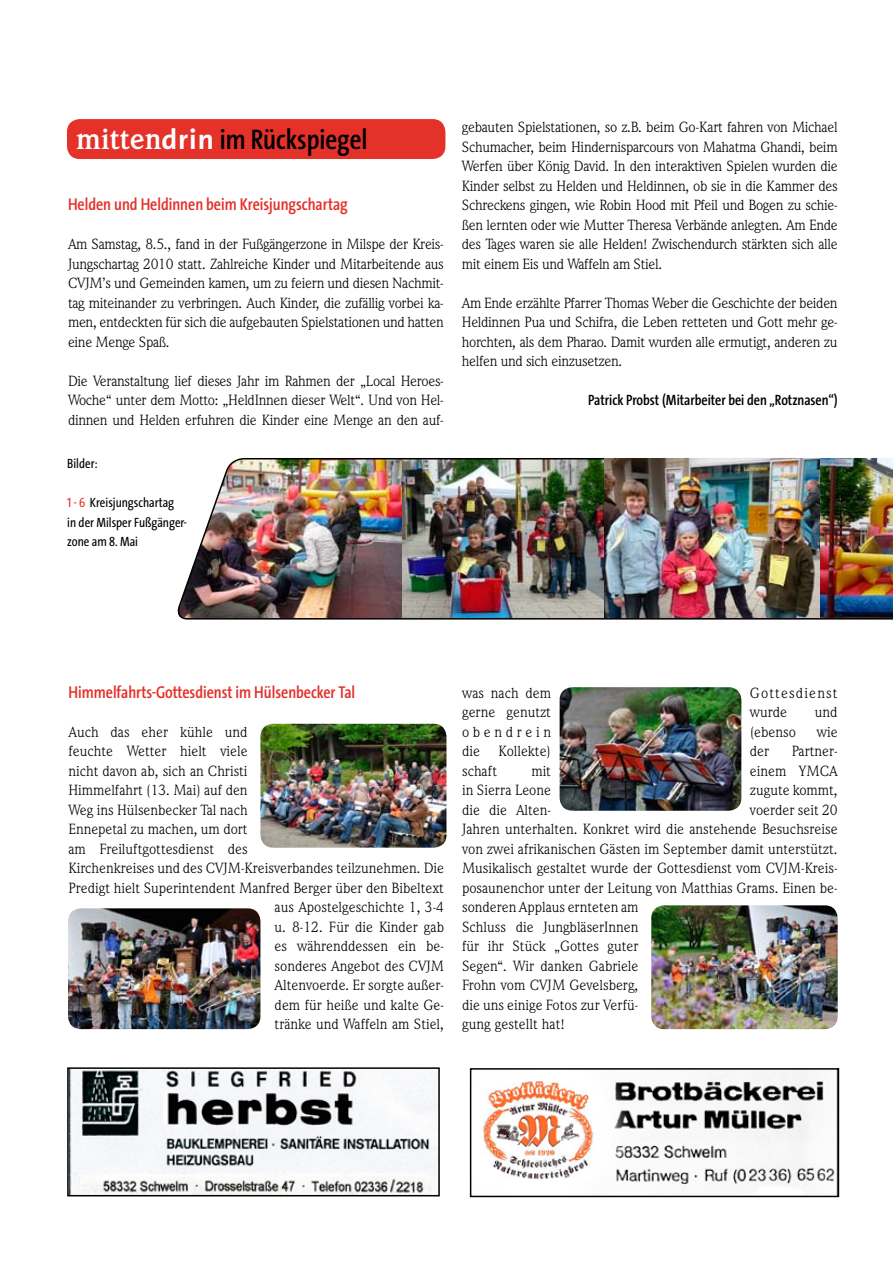
<style>
.page{position:relative;width:893px;height:1263px;background:#fff}
.page>*{position:absolute;margin:0;border:0;box-sizing:border-box;transform-origin:0 0}
.t1{font:600 28.5px "The Sans Cd OF6";color:#000}
.t2{font:600 17.25px "The Sans Cd OF6";color:#e4312a}
.t3{font:15px/19.5px "Weidemann IT Cby BT";letter-spacing:-.005em;color:#000;text-align:justify}
.t4{font:600 15px "The Sans Cd OF6";color:#000}
.t5{font:15px "Weidemann IT Cby BT";letter-spacing:.075em;color:#000}
.t6{font:15px "Weidemann IT Cby BT";letter-spacing:.24em;color:#000}
.t7{font:13.5px/19.5px "The Sans Cd OF5";color:#000}
.s1{font-family:"Weidemann IT Cby BT";font-weight:700;font-size:30px;color:#fff}
.s2{font-family:"The Sans B7";font-weight:700;color:#fff}
.s3{color:#e4312a}
</style>
<div class="page">
<img style="left:70px;top:1070px;width:367px;height:123px">
<div style="left:67px;top:1067px;width:373px;height:129px;border:2px solid #000"></div>
<img style="left:483px;top:1071px;width:352px;height:114px">
<div style="left:470px;top:1068px;width:369px;height:129px;border:2px solid #000"></div>
<div style="left:67px;top:119px;width:378px;height:40px;background:#e4312a;border-radius:13px"></div>
<img style="left:177px;top:458px;width:716px;height:162px">
<img style="left:819px;top:459px;width:74px;height:159px">
<img style="left:604px;top:459px;width:215px;height:159px">
<img style="left:651px;top:905px;width:187px;height:124px;border-radius:13px">
<img style="left:260px;top:724px;width:186px;height:123px;border-radius:13px">
<img style="left:68px;top:908px;width:192px;height:121px;border-radius:13px">
<img style="left:560px;top:687px;width:181px;height:124px;border-radius:13px">
<h1 class="t1" style="left:76px;top:126px;width:293px"><span class="s1">mitten</span><span class="s2">drin</span> im Rückspiegel</h1>
<p class="t2" style="left:68px;top:196px;width:281px">Helden und Heldinnen beim Kreisjungschartag</p>
<p class="t3" style="left:68px;top:234px;width:377px">Am Samstag, 8.5., fand in der Fußgängerzone in Milspe der Kreis-Jungschartag 2010 statt. Zahlreiche Kinder und Mitarbeitende aus CVJM’s und Gemeinden kamen, um zu feiern und diesen Nachmit&shy;tag miteinander zu verbringen. Auch Kinder, die zufällig vorbei ka&shy;men, entdeckten für sich die aufgebauten Spielstationen und hatten eine Menge Spaß.</p>
<p class="t3" style="left:68px;top:370px;width:377px">Die Veranstaltung lief dieses Jahr im Rahmen der „Local Heroes-Woche“ unter dem Motto: „HeldInnen dieser Welt“. Und von Hel&shy;dinnen und Helden erfuhren die Kinder eine Menge an den auf-</p>
<p class="t7" style="left:67px;top:455px;width:32px">Bilder:</p>
<p class="t7" style="left:67px;top:494px;width:121px"><span class="s3">1 - 6</span> Kreisjungschartag<br>in der Milsper Fußgänger&shy;zone am 8. Mai</p>
<p class="t3" style="left:462px;top:117px;width:377px">gebauten Spielstationen, so z.B. beim Go-Kart fahren von Michael Schumacher, beim Hindernisparcours von Mahatma Ghandi, beim Werfen über König David. In den interaktiven Spielen wurden die Kinder selbst zu Helden und Heldinnen, ob sie in die Kammer des Schreckens gingen, wie Robin Hood mit Pfeil und Bogen zu schie&shy;ßen lernten oder wie Mutter Theresa Verbände anlegten. Am Ende des Tages waren sie alle Helden! Zwischendurch stärkten sich alle mit einem Eis und Waffeln am Stiel.</p>
<p class="t3" style="left:462px;top:292px;width:377px">Am Ende erzählte Pfarrer Thomas Weber die Geschichte der beiden Heldinnen Pua und Schifra, die Leben retteten und Gott mehr ge&shy;horchten, als dem Pharao. Damit wurden alle ermutigt, anderen zu helfen und sich einzusetzen.</p>
<p class="t4" style="left:588px;top:393px;width:251px">Patrick Probst (Mitarbeiter bei den „Rotznasen“)</p>
<p class="t2" style="left:69px;top:683px;width:288px">Himmelfahrts-Gottesdienst im Hülsenbecker Tal</p>
<p class="t3" style="left:69px;top:721px;width:181px">Auch das eher kühle und</p>
<p class="t3" style="left:69px;top:741px;width:181px">feuchte Wetter hielt viele</p>
<p class="t3" style="left:69px;top:760px;width:181px">nicht davon ab, sich an Christi</p>
<p class="t3" style="left:69px;top:780px;width:181px">Himmelfahrt (13. Mai) auf den</p>
<p class="t3" style="left:69px;top:799px;width:181px">Weg ins Hülsenbecker Tal nach</p>
<p class="t3" style="left:69px;top:819px;width:181px">Ennepetal zu machen, um dort</p>
<p class="t3" style="left:69px;top:838px;width:181px">am Freiluftgottesdienst des</p>
<p class="t3" style="left:69px;top:858px;width:377px">Kirchenkreises und des CVJM-Kreisverbandes teilzunehmen. Die</p>
<p class="t3" style="left:69px;top:877px;width:377px">Predigt hielt Superintendent Manfred Berger über den Bibeltext</p>
<p class="t3" style="left:275px;top:897px;width:171px">aus Apostelgeschichte 1, 3-4</p>
<p class="t3" style="left:275px;top:916px;width:171px">u. 8-12. Für die Kinder gab</p>
<p class="t3" style="left:275px;top:936px;width:171px">es währenddessen ein be-</p>
<p class="t3" style="left:275px;top:955px;width:171px">sonderes Angebot des CVJM</p>
<p class="t3" style="left:275px;top:975px;width:171px">Altenvoerde. Er sorgte außer-</p>
<p class="t3" style="left:275px;top:994px;width:171px">dem für heiße und kalte Ge-</p>
<p class="t3" style="left:275px;top:1014px;width:171px">tränke und Waffeln am Stiel,</p>
<p class="t3" style="left:462px;top:682px;width:90px">was nach dem</p>
<p class="t5" style="left:750px;top:683px;width:89px">Gottesdienst</p>
<p class="t3" style="left:462px;top:702px;width:90px">gerne genutzt</p>
<p class="t3" style="left:750px;top:702px;width:39px">wurde</p>
<p class="t3" style="left:815px;top:702px;width:24px">und</p>
<p class="t6" style="left:462px;top:722px;width:90px">obendrein</p>
<p class="t3" style="left:750px;top:721px;width:48px">(ebenso</p>
<p class="t3" style="left:817px;top:721px;width:22px">wie</p>
<p class="t3" style="left:462px;top:741px;width:90px">die Kollekte)</p>
<p class="t3" style="left:750px;top:741px;width:21px">der</p>
<p class="t3" style="left:792px;top:741px;width:47px">Partner-</p>
<p class="t3" style="left:462px;top:760px;width:37px">schaft</p>
<p class="t3" style="left:531px;top:760px;width:21px">mit</p>
<p class="t3" style="left:750px;top:760px;width:89px">einem YMCA</p>
<p class="t3" style="left:462px;top:780px;width:90px">in Sierra Leone</p>
<p class="t3" style="left:750px;top:780px;width:89px">zugute kommt,</p>
<p class="t3" style="left:462px;top:799px;width:90px">die die Alten-</p>
<p class="t3" style="left:462px;top:799px;width:377px;text-align:left;text-indent:288px">voerder seit 20<br>Jahren unterhalten. Konkret wird die anstehende Besuchsreise von zwei afrikanischen Gästen im September damit unterstützt.<br>Musikalisch gestaltet wurde der Gottesdienst vom CVJM-Kreis&shy;posaunenchor unter der Leitung von Matthias Grams. Einen be&shy;sonderen Applaus ernteten am<br>Schluss die JungbläserInnen<br>für ihr Stück „Gottes guter<br>Segen“. Wir danken Gabriele<br>Frohn vom CVJM Gevelsberg,<br>die uns einige Fotos zur Verfü-<br>gung gestellt hat!</p>
</div>
